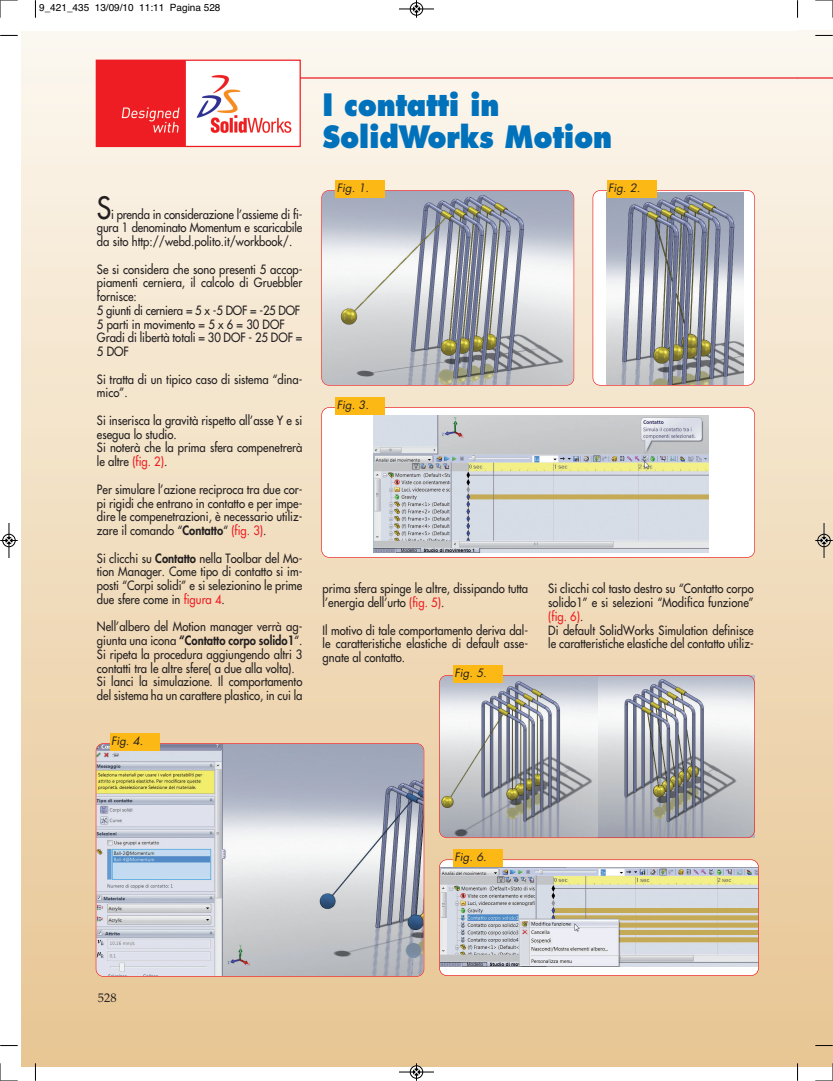
<style>
.page{position:relative;width:833px;height:1081px;background:#fff}
.page>*{position:absolute;margin:0;border:0;box-sizing:border-box;transform-origin:0 0}
.t1{font:800 30px/32.5px "Futura";letter-spacing:-.01em;color:#0072bc;scale:.9 1}
.t2{font:30px "Futura";color:#231f20;scale:.9 1}
.t3{font:12.5px/13.8px "Futura";color:#231f20;scale:.9 1}
.t4{font:12.5px "Palatino";color:#231f20}
.t5{font:italic 11.25px "Futura";color:#231f20}
.t6{font:10px "Helvetica";color:#000}
.s1{color:#ee1d23}
.s2{font-weight:800}
</style>
<div class="page">
<div style="left:798px;top:31px;width:35px;height:1035px;background:linear-gradient(to bottom,#fbf7ee,#e7c592)"></div>
<div style="left:21px;top:32px;width:777px;height:1035px;background:linear-gradient(to bottom,#fcf7ef,#e7c491)"></div>
<img style="left:322px;top:191px;width:251px;height:194px;border-radius:7px">
<div style="left:321px;top:190px;width:253px;height:196px;border:1px solid #ee1d23;border-radius:8px"></div>
<div style="left:335px;top:180px;width:50px;height:18px;background:#fcb814"></div>
<div style="left:322px;top:408px;width:432px;height:149px;background:#fff;border-radius:7px"></div>
<img style="left:373px;top:415px;width:335px;height:138px">
<div style="left:321px;top:407px;width:434px;height:151px;border:1px solid #ee1d23;border-radius:8px"></div>
<div style="left:335px;top:397px;width:50px;height:18px;background:#fcb814"></div>
<div style="left:440px;top:860px;width:318px;height:115px;background:#fff;border-radius:7px"></div>
<img style="left:441px;top:867px;width:315px;height:99px">
<div style="left:439px;top:859px;width:319px;height:117px;border:1px solid #ee1d23;border-radius:8px"></div>
<div style="left:453px;top:849px;width:50px;height:18px;background:#fcb814"></div>
<img style="left:96px;top:744px;width:328px;height:232px;border-radius:7px">
<div style="left:96px;top:743px;width:328px;height:233px;border:1px solid #ee1d23;border-radius:8px"></div>
<div style="left:110px;top:733px;width:49px;height:18px;background:#fcb814"></div>
<div style="left:593px;top:191px;width:161px;height:194px;background:#fff;border-radius:7px"></div>
<img style="left:606px;top:192px;width:137px;height:192px">
<div style="left:592px;top:190px;width:163px;height:196px;border:1px solid #ee1d23;border-radius:8px"></div>
<div style="left:607px;top:180px;width:49px;height:18px;background:#fcb814"></div>
<img style="left:440px;top:675px;width:314px;height:163px">
<div style="left:439px;top:675px;width:315px;height:163px;border:1px solid #ee1d23;border-radius:8px"></div>
<div style="left:453px;top:665px;width:50px;height:17px;background:#fcb814"></div>
<svg style="left:95px;top:59px;width:738px;height:89px"></svg>
<svg style="left:35px;top:0;width:1px;height:18px"></svg>
<svg style="left:0;top:35px;width:18px;height:1px"></svg>
<svg style="left:797px;top:0;width:1px;height:18px"></svg>
<svg style="left:815px;top:35px;width:17px;height:1px"></svg>
<svg style="left:35px;top:1063px;width:1px;height:17px"></svg>
<svg style="left:0;top:1045px;width:18px;height:1px"></svg>
<svg style="left:797px;top:1063px;width:1px;height:17px"></svg>
<svg style="left:815px;top:1045px;width:17px;height:1px"></svg>
<svg style="left:0;top:0;width:18px;height:18px"></svg>
<svg style="left:815px;top:0;width:18px;height:18px"></svg>
<svg style="left:0;top:1063px;width:18px;height:18px"></svg>
<svg style="left:815px;top:1063px;width:18px;height:18px"></svg>
<div style="left:410px;top:2px;width:13px;height:14px;border:1px solid #fff;border-radius:50%"></div>
<hr style="left:399px;top:9px;width:35px;height:1px;background:#000">
<div style="left:410px;top:3px;width:13px;height:12px;border:1px solid #000;border-radius:50%"></div>
<svg style="left:413px;top:0;width:7px;height:18px"></svg>
<hr style="left:399px;top:1072px;width:35px;height:1px;background:#000">
<div style="left:410px;top:1065px;width:13px;height:13px;border:1px solid #000;border-radius:50%"></div>
<svg style="left:413px;top:1063px;width:7px;height:17px"></svg>
<div style="left:2px;top:534px;width:14px;height:13px;border:1px solid #fff;border-radius:50%"></div>
<hr style="left:9px;top:523px;width:1px;height:35px;background:#000">
<div style="left:3px;top:534px;width:12px;height:13px;border:1px solid #000;border-radius:50%"></div>
<svg style="left:0;top:537px;width:18px;height:7px"></svg>
<hr style="left:823px;top:523px;width:1px;height:35px;background:#000">
<div style="left:817px;top:534px;width:13px;height:13px;border:1px solid #000;border-radius:50%"></div>
<svg style="left:815px;top:537px;width:17px;height:7px"></svg>
<p class="t6" style="left:39px;top:2px;width:183px">9_421_435 13/09/10 11:11 Pagina 528</p>
<h1 class="t2" style="left:97px;top:193px;width:18px">S</h1>
<p class="t3" style="left:97px;top:208px;width:230px;text-align:justify;text-indent:14px">i prenda in considerazione l’assieme di fi&shy;gura 1 denominato Momentum e scaricabile da sito http://webd.polito.it/workbook/.</p>
<p class="t3" style="left:97px;top:263px;width:230px">Se si considera che sono presenti 5 accop&shy;piamenti cerniera, il calcolo di Gruebbler fornisce:<br>5 giunti di cerniera = 5 x -5 DOF = -25 DOF<br>5 parti in movimento = 5 x 6 = 30 DOF<br>Gradi di libertà totali = 30 DOF - 25 DOF =<br>5 DOF</p>
<p class="t3" style="left:97px;top:373px;width:230px">Si tratta di un tipico caso di sistema “dina&shy;mico”.</p>
<p class="t3" style="left:97px;top:414px;width:230px">Si inserisca la gravità rispetto all’asse Y e si esegua lo studio.<br>Si noterà che la prima sfera compenetrerà le altre <span class="s1">(fig. 2)</span>.</p>
<p class="t3" style="left:97px;top:483px;width:230px;text-align:justify">Per simulare l’azione reciproca tra due cor&shy;pi rigidi che entrano in contatto e per impe&shy;dire le compenetrazioni, è necessario utiliz&shy;zare il comando “<span class="s2">Contatto</span>“ <span class="s1">(fig. 3)</span>.</p>
<p class="t3" style="left:97px;top:552px;width:230px;text-align:justify">Si clicchi su <span class="s2">Contatto</span> nella Toolbar del Mo&shy;tion Manager. Come tipo di contatto si im&shy;posti “Corpi solidi” e si selezionino le prime due sfere come in <span class="s1">figura 4</span>.</p>
<p class="t3" style="left:97px;top:621px;width:230px">Nell’albero del Motion manager verrà ag&shy;giunta una icona <span class="s2">“Contatto corpo solido1</span>“.<br>Si ripeta la procedura aggiungendo altri 3 contatti tra le altre sfere( a due alla volta).<br>Si lanci la simulazione. Il comportamento del sistema ha un carattere plastico, in cui la</p>
<p class="t5" style="left:111px;top:736px;width:36px">Fig. 4.</p>
<h1 class="t1" style="left:323px;top:91px;width:323px">I contatti in<br>SolidWorks Motion</h1>
<p class="t5" style="left:337px;top:183px;width:36px">Fig. 1.</p>
<p class="t5" style="left:608px;top:183px;width:36px">Fig. 2.</p>
<p class="t5" style="left:337px;top:400px;width:36px">Fig. 3.</p>
<p class="t3" style="left:323px;top:583px;width:230px">prima sfera spinge le altre, dissipando tutta l’energia dell’urto <span class="s1">(fig. 5)</span>.</p>
<p class="t3" style="left:323px;top:624px;width:230px;text-align:justify">Il motivo di tale comportamento deriva dal&shy;le caratteristiche elastiche di default asse&shy;gnate al contatto.</p>
<p class="t5" style="left:454px;top:667px;width:36px">Fig. 5.</p>
<p class="t3" style="left:548px;top:583px;width:230px">Si clicchi col tasto destro su “Contatto corpo solido1” e si selezioni “Modifica funzione” <span class="s1">(fig. 6)</span>.<br>Di default SolidWorks Simulation definisce le caratteristiche elastiche del contatto utiliz-</p>
<p class="t5" style="left:454px;top:852px;width:36px">Fig. 6.</p>
<p class="t4" style="left:98px;top:993px;width:20px">528</p>
</div>
